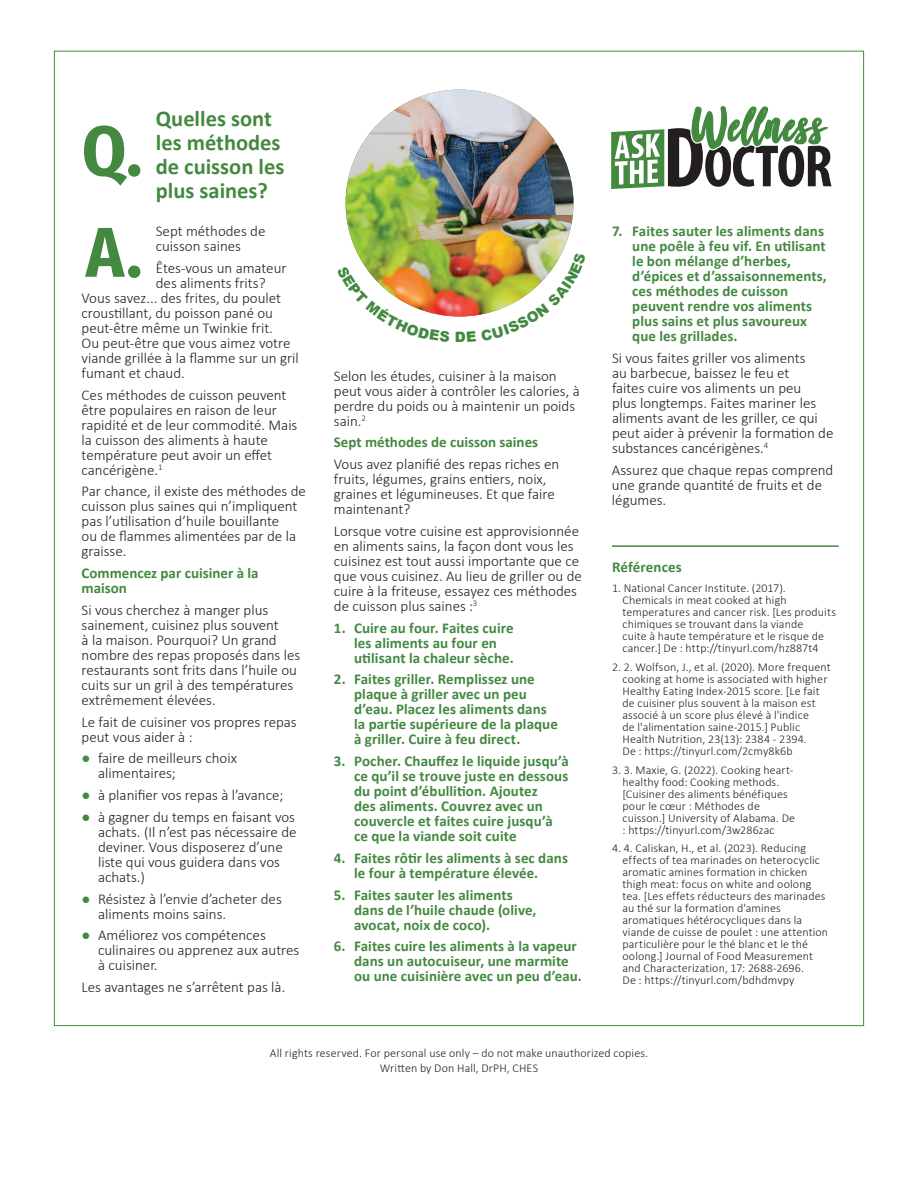
<style>
.page{position:relative;width:918px;height:1188px;background:#fff}
.page>*{position:absolute;margin:0;border:0;box-sizing:border-box;transform-origin:0 0}
.t1{font:700 70.5px "Fira Sans Condensed";color:#438940}
.t2{font:700 22.5px/24px "Calibri";color:#438940}
.t3{font:300 15px/15px "Calibri";color:#231f20}
.t4{font:700 15px/15px "Calibri";letter-spacing:.005em;color:#438940}
.t5{font:300 12px/12px "Calibri";letter-spacing:.01em;color:#231f20}
.s1{color:#438940}
</style>
<div class="page">
<img style="left:346px;top:90px;width:227px;height:227px">
<hr style="left:612px;top:545px;width:227px;height:2px;background:#438940">
<svg style="left:611px;top:50px;width:221px;height:139px"></svg>
<img style="left:346px;top:266px;width:104px;height:51px">
<img style="left:456px;top:252px;width:117px;height:65px">
<h1 class="t1" style="left:82px;top:92px;width:62px">Q.</h1>
<h2 class="t2" style="left:156px;top:106px;width:130px">Quelles sont les méthodes de cuisson les plus saines?</h2>
<p class="t3" style="left:156px;top:224px;width:111px">Sept méthodes de cuisson saines</p>
<p class="t3" style="left:156px;top:260px;width:132px">Êtes-vous un amateur</p>
<p class="t3" style="left:156px;top:275px;width:111px">des aliments frits?</p>
<p class="t3" style="left:82px;top:290px;width:201px">Vous savez... des frites, du poulet</p>
<p class="t3" style="left:82px;top:305px;width:193px">croustillant, du poisson pané ou</p>
<p class="t3" style="left:82px;top:320px;width:193px">peut-être même un Twinkie frit.</p>
<p class="t3" style="left:82px;top:335px;width:211px">Ou peut-être que vous aimez votre</p>
<p class="t3" style="left:82px;top:350px;width:219px">viande grillée à la flamme sur un gril</p>
<p class="t3" style="left:82px;top:365px;width:105px">fumant et chaud.</p>
<p class="t3" style="left:82px;top:387px;width:217px">Ces méthodes de cuisson peuvent être populaires en raison de leur rapidité et de leur commodité. Mais la cuisson des aliments à haute température peut avoir un effet cancérigène.<sup>1</sup></p>
<p class="t3" style="left:82px;top:484px;width:226px">Par chance, il existe des méthodes de cuisson plus saines qui n’impliquent pas l’utilisation d’huile bouillante<br>ou de flammes alimentées par de la graisse.</p>
<p class="t4" style="left:82px;top:565px;width:179px">Commencez par cuisiner à la maison</p>
<p class="t3" style="left:82px;top:602px;width:220px">Si vous cherchez à manger plus sainement, cuisinez plus souvent<br>à la maison. Pourquoi? Un grand nombre des repas proposés dans les restaurants sont frits dans l’huile ou cuits sur un gril à des températures extrêmement élevées.</p>
<p class="t3" style="left:82px;top:714px;width:217px">Le fait de cuisiner vos propres repas peut vous aider à :</p>
<p class="t3" style="left:98px;top:751px;width:140px;text-indent:-16px"><span class="s1">●</span> faire de meilleurs choix alimentaires;</p>
<p class="t3" style="left:82px;top:788px;width:203px"><span class="s1">●</span> à planifier vos repas à l’avance;</p>
<p class="t3" style="left:98px;top:809px;width:200px;text-indent:-16px"><span class="s1">●</span> à gagner du temps en faisant vos achats. (Il n’est pas nécessaire de deviner. Vous disposerez d’une liste qui vous guidera dans vos achats.)</p>
<p class="t3" style="left:98px;top:891px;width:185px;text-indent:-16px"><span class="s1">●</span> Résistez à l’envie d’acheter des aliments moins sains.</p>
<p class="t3" style="left:98px;top:928px;width:203px;text-indent:-16px"><span class="s1">●</span> Améliorez vos compétences culinaires ou apprenez aux autres à cuisiner.</p>
<p class="t3" style="left:82px;top:980px;width:205px">Les avantages ne s’arrêtent pas là.</p>
<h1 class="t1" style="left:86px;top:193px;width:58px">A.</h1>
<p class="t3" style="left:334px;top:368px;width:247px">Selon les études, cuisiner à la maison peut vous aider à contrôler les calories, à perdre du poids ou à maintenir un poids sain.<sup>2</sup></p>
<p class="t4" style="left:334px;top:435px;width:206px">Sept méthodes de cuisson saines</p>
<p class="t3" style="left:334px;top:456px;width:227px">Vous avez planifié des repas riches en fruits, légumes, grains entiers, noix, graines et légumineuses. Et que faire maintenant?</p>
<p class="t3" style="left:334px;top:523px;width:250px">Lorsque votre cuisine est approvisionnée en aliments sains, la façon dont vous les cuisinez est tout aussi importante que ce que vous cuisinez. Au lieu de griller ou de cuire à la friteuse, essayez ces méthodes de cuisson plus saines :<sup>3</sup></p>
<p class="t4" style="left:354px;top:620px;width:161px;text-indent:-20px">1. Cuire au four. Faites cuire les aliments au four en utilisant la chaleur sèche.</p>
<p class="t4" style="left:354px;top:672px;width:205px;text-indent:-20px">2. Faites griller. Remplissez une plaque à griller avec un peu d’eau. Placez les aliments dans la partie supérieure de la plaque à griller. Cuire à feu direct.</p>
<p class="t4" style="left:354px;top:753px;width:216px;text-indent:-20px">3. Pocher. Chauffez le liquide jusqu’à ce qu’il se trouve juste en dessous du point d’ébullition. Ajoutez<br>des aliments. Couvrez avec un couvercle et faites cuire jusqu’à ce que la viande soit cuite</p>
<p class="t4" style="left:354px;top:850px;width:215px;text-indent:-20px">4. Faites rôtir les aliments à sec dans le four à température élevée.</p>
<p class="t4" style="left:354px;top:887px;width:184px;text-indent:-20px">5. Faites sauter les aliments dans de l’huile chaude (olive, avocat, noix de coco).</p>
<p class="t4" style="left:354px;top:939px;width:229px;text-indent:-20px">6. Faites cuire les aliments à la vapeur dans un autocuiseur, une marmite ou une cuisinière avec un peu d’eau.</p>
<p class="t4" style="left:632px;top:223px;width:196px;text-indent:-20px">7. Faites sauter les aliments dans une poêle à feu vif. En utilisant le bon mélange d’herbes, d’épices et d’assaisonnements, ces méthodes de cuisson peuvent rendre vos aliments plus sains et plus savoureux que les grillades.</p>
<p class="t3" style="left:612px;top:350px;width:223px">Si vous faites griller vos aliments<br>au barbecue, baissez le feu et<br>faites cuire vos aliments un peu<br>plus longtemps. Faites mariner les aliments avant de les griller, ce qui peut aider à prévenir la formation de substances cancérigènes.<sup>4</sup></p>
<p class="t3" style="left:612px;top:462px;width:223px">Assurez que chaque repas comprend une grande quantité de fruits et de légumes.</p>
<p class="t4" style="left:612px;top:560px;width:71px">Références</p>
<p class="t5" style="left:622px;top:582px;width:215px;text-indent:-10px">1. National Cancer Institute. (2017).<br>Chemicals in meat cooked at high temperatures and cancer risk. [Les produits chimiques se trouvant dans la viande<br>cuite à haute température et le risque de cancer.] De : http://tinyurl.com/hz887t4</p>
<p class="t5" style="left:622px;top:661px;width:210px;text-indent:-10px">2. 2. Wolfson, J., et al. (2020). More frequent cooking at home is associated with higher Healthy Eating Index-2015 score. [Le fait de cuisiner plus souvent à la maison est associé à un score plus élevé à l'indice<br>de l'alimentation saine-2015.] Public Health Nutrition, 23(13): 2384 - 2394.<br>De : https://tinyurl.com/2cmy8k6b</p>
<p class="t5" style="left:622px;top:764px;width:174px;text-indent:-10px">3. 3. Maxie, G. (2022). Cooking heart&shy;healthy food: Cooking methods. [Cuisiner des aliments bénéfiques pour le cœur : Méthodes de cuisson.] University of Alabama. De : https://tinyurl.com/3w286zac</p>
<p class="t5" style="left:622px;top:842px;width:207px;text-indent:-10px">4. 4. Caliskan, H., et al. (2023). Reducing effects of tea marinades on heterocyclic aromatic amines formation in chicken thigh meat: focus on white and oolong tea. [Les effets réducteurs des marinades au thé sur la formation d'amines aromatiques hétérocycliques dans la viande de cuisse de poulet : une attention particulière pour le thé blanc et le thé oolong.] Journal of Food Measurement and Characterization, 17: 2688-2696.<br>De : https://tinyurl.com/bdhdmvpy</p>
<p class="t5" style="left:270px;top:1045px;width:380px;line-height:15px;text-align:center">All rights reserved. For personal use only – do not make unauthorized copies.<br>Written by Don Hall, DrPH, CHES</p>
</div>
